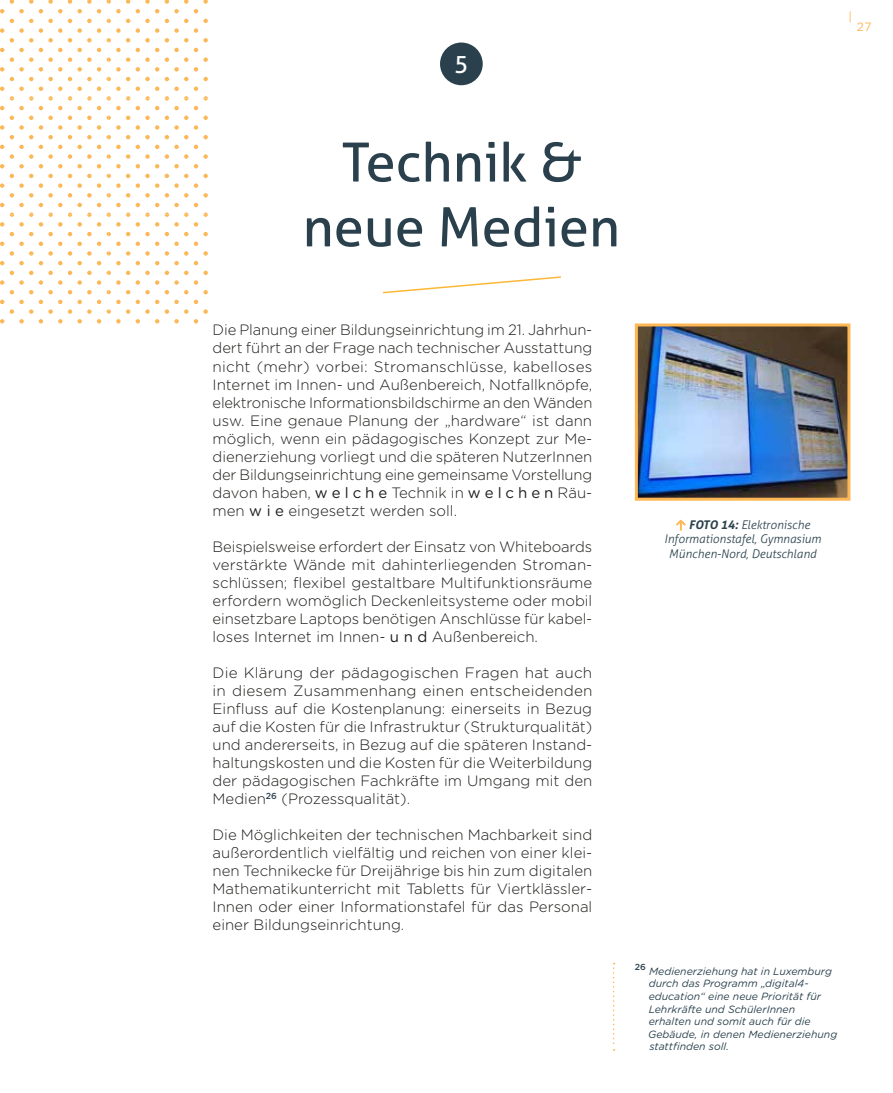
<style>
.page{position:relative;width:893px;height:1093px;background:#fff}
.page>*{position:absolute;margin:0;border:0;box-sizing:border-box;transform-origin:0 0}
.t1{font:54px/64.8px "Aller";color:#2a414d;text-align:center}
.t2{font:24px "Aller";color:#fff}
.t3{font:300 15px/18px "Gotham Rounded";color:#1d1d1b;text-align:justify}
.t4{font:italic 300 12px/14.4px "Aller";color:#2a414d;text-align:center}
.t5{font:12px "Gotham Rounded";color:#fdb755}
.t6{font:italic 10.5px/12.6px "Gotham Rounded";color:#2a414d}
.t7{font:500 8.7px "Gotham Rounded";color:#2a414d}
.s1{font-weight:400}
.s2{font-family:"Calibri";font-weight:400;font-style:normal;color:#fdb755}
.s3{font-weight:700}
</style>
<div class="page">
<div style="left:440px;top:43px;width:43px;height:42px;background:#2a414d;border-radius:50%"></div>
<svg style="left:613px;top:963px;width:2px;height:87px"></svg>
<img style="left:639px;top:327px;width:207px;height:170px">
<div style="left:635px;top:323px;width:215px;height:178px;border:3px solid #fdb755"></div>
<svg style="left:676px;top:519px;width:10px;height:12px"></svg>
<svg style="left:0;top:9px;width:4px;height:4px"></svg>
<svg style="left:10px;top:0;width:23px;height:13px"></svg>
<svg style="left:39px;top:0;width:33px;height:13px"></svg>
<svg style="left:78px;top:0;width:23px;height:13px"></svg>
<svg style="left:0;top:28px;width:4px;height:5px"></svg>
<svg style="left:10px;top:19px;width:23px;height:23px"></svg>
<svg style="left:39px;top:19px;width:33px;height:23px"></svg>
<svg style="left:78px;top:19px;width:23px;height:23px"></svg>
<svg style="left:0;top:48px;width:4px;height:4px"></svg>
<svg style="left:0;top:67px;width:4px;height:5px"></svg>
<svg style="left:10px;top:48px;width:23px;height:33px"></svg>
<svg style="left:39px;top:48px;width:33px;height:33px"></svg>
<svg style="left:78px;top:48px;width:23px;height:33px"></svg>
<svg style="left:0;top:87px;width:4px;height:4px"></svg>
<svg style="left:107px;top:0;width:23px;height:13px"></svg>
<svg style="left:136px;top:0;width:23px;height:13px"></svg>
<svg style="left:165px;top:0;width:23px;height:13px"></svg>
<svg style="left:194px;top:0;width:14px;height:13px"></svg>
<svg style="left:107px;top:19px;width:23px;height:23px"></svg>
<svg style="left:136px;top:19px;width:23px;height:23px"></svg>
<svg style="left:165px;top:19px;width:23px;height:23px"></svg>
<svg style="left:194px;top:19px;width:14px;height:23px"></svg>
<svg style="left:107px;top:48px;width:23px;height:33px"></svg>
<svg style="left:136px;top:48px;width:23px;height:33px"></svg>
<svg style="left:165px;top:48px;width:23px;height:33px"></svg>
<svg style="left:194px;top:48px;width:14px;height:33px"></svg>
<svg style="left:0;top:106px;width:4px;height:4px"></svg>
<svg style="left:10px;top:87px;width:23px;height:23px"></svg>
<svg style="left:39px;top:87px;width:33px;height:23px"></svg>
<svg style="left:78px;top:87px;width:23px;height:23px"></svg>
<svg style="left:0;top:125px;width:4px;height:5px"></svg>
<svg style="left:10px;top:116px;width:23px;height:23px"></svg>
<svg style="left:39px;top:116px;width:33px;height:23px"></svg>
<svg style="left:78px;top:116px;width:23px;height:23px"></svg>
<svg style="left:0;top:145px;width:4px;height:4px"></svg>
<svg style="left:0;top:164px;width:4px;height:4px"></svg>
<svg style="left:10px;top:145px;width:23px;height:23px"></svg>
<svg style="left:39px;top:145px;width:33px;height:23px"></svg>
<svg style="left:78px;top:145px;width:23px;height:23px"></svg>
<svg style="left:0;top:183px;width:4px;height:5px"></svg>
<svg style="left:10px;top:174px;width:23px;height:23px"></svg>
<svg style="left:39px;top:174px;width:33px;height:23px"></svg>
<svg style="left:78px;top:174px;width:23px;height:23px"></svg>
<svg style="left:0;top:203px;width:4px;height:4px"></svg>
<svg style="left:107px;top:87px;width:23px;height:23px"></svg>
<svg style="left:136px;top:87px;width:23px;height:23px"></svg>
<svg style="left:165px;top:87px;width:23px;height:23px"></svg>
<svg style="left:194px;top:87px;width:14px;height:23px"></svg>
<svg style="left:107px;top:116px;width:23px;height:23px"></svg>
<svg style="left:136px;top:116px;width:23px;height:23px"></svg>
<svg style="left:165px;top:116px;width:23px;height:23px"></svg>
<svg style="left:194px;top:116px;width:14px;height:23px"></svg>
<svg style="left:107px;top:145px;width:23px;height:23px"></svg>
<svg style="left:136px;top:145px;width:23px;height:23px"></svg>
<svg style="left:165px;top:145px;width:23px;height:23px"></svg>
<svg style="left:194px;top:145px;width:14px;height:23px"></svg>
<svg style="left:107px;top:174px;width:23px;height:23px"></svg>
<svg style="left:136px;top:174px;width:23px;height:23px"></svg>
<svg style="left:165px;top:174px;width:23px;height:23px"></svg>
<svg style="left:194px;top:174px;width:14px;height:23px"></svg>
<svg style="left:0;top:222px;width:4px;height:5px"></svg>
<svg style="left:10px;top:203px;width:23px;height:33px"></svg>
<svg style="left:39px;top:203px;width:33px;height:33px"></svg>
<svg style="left:78px;top:203px;width:23px;height:33px"></svg>
<svg style="left:0;top:242px;width:4px;height:4px"></svg>
<svg style="left:0;top:261px;width:4px;height:4px"></svg>
<svg style="left:10px;top:242px;width:23px;height:23px"></svg>
<svg style="left:39px;top:242px;width:33px;height:23px"></svg>
<svg style="left:78px;top:242px;width:23px;height:23px"></svg>
<svg style="left:0;top:280px;width:4px;height:5px"></svg>
<svg style="left:10px;top:271px;width:23px;height:23px"></svg>
<svg style="left:39px;top:271px;width:33px;height:23px"></svg>
<svg style="left:78px;top:271px;width:23px;height:23px"></svg>
<svg style="left:0;top:300px;width:4px;height:4px"></svg>
<svg style="left:0;top:319px;width:4px;height:4px"></svg>
<svg style="left:10px;top:300px;width:23px;height:23px"></svg>
<svg style="left:39px;top:300px;width:33px;height:23px"></svg>
<svg style="left:78px;top:300px;width:23px;height:23px"></svg>
<svg style="left:107px;top:203px;width:23px;height:33px"></svg>
<svg style="left:136px;top:203px;width:23px;height:33px"></svg>
<svg style="left:165px;top:203px;width:23px;height:33px"></svg>
<svg style="left:194px;top:203px;width:14px;height:33px"></svg>
<svg style="left:107px;top:242px;width:23px;height:23px"></svg>
<svg style="left:136px;top:242px;width:23px;height:23px"></svg>
<svg style="left:165px;top:242px;width:23px;height:23px"></svg>
<svg style="left:194px;top:242px;width:14px;height:23px"></svg>
<svg style="left:107px;top:271px;width:23px;height:23px"></svg>
<svg style="left:136px;top:271px;width:23px;height:23px"></svg>
<svg style="left:165px;top:271px;width:23px;height:23px"></svg>
<svg style="left:194px;top:271px;width:14px;height:23px"></svg>
<svg style="left:107px;top:300px;width:23px;height:23px"></svg>
<svg style="left:136px;top:300px;width:23px;height:23px"></svg>
<svg style="left:165px;top:300px;width:23px;height:23px"></svg>
<svg style="left:194px;top:300px;width:14px;height:23px"></svg>
<svg style="left:383px;top:276px;width:178px;height:18px"></svg>
<h2 class="t2" style="left:454px;top:50px;width:16px">5</h2>
<h1 class="t1" style="left:303px;top:130px;width:319px">Technik &amp; neue Medien</h1>
<p class="t5" style="left:848px;top:8px;width:5px">|</p>
<p class="t5" style="left:857px;top:19px;width:16px">27</p>
<p class="t3" style="left:213px;top:320px;width:381px">Die Planung einer Bildungseinrichtung im 21. Jahrhun&shy;dert führt an der Frage nach technischer Ausstattung nicht (mehr) vorbei: Stromanschlüsse, kabelloses Internet im Innen- und Außenbereich, Notfallknöpfe, elektronische Informationsbildschirme an den Wänden usw. Eine genaue Planung der „hardware“ ist dann möglich, wenn ein pädagogisches Konzept zur Me&shy;dienerziehung vorliegt und die späteren NutzerInnen der Bildungseinrichtung eine gemeinsame Vorstellung davon haben, <span class="s1">w e l c h e</span> Technik in <span class="s1">w e l c h e n</span> Räu&shy;men <span class="s1">w i e</span> eingesetzt werden soll.</p>
<p class="t3" style="left:213px;top:536px;width:381px">Beispielsweise erfordert der Einsatz von Whiteboards verstärkte Wände mit dahinterliegenden Stroman&shy;schlüssen; flexibel gestaltbare Multifunktionsräume erfordern womöglich Deckenleitsysteme oder mobil einsetzbare Laptops benötigen Anschlüsse für kabel&shy;loses Internet im Innen- <span class="s1">u n d</span> Außenbereich.</p>
<p class="t3" style="left:213px;top:662px;width:381px">Die Klärung der pädagogischen Fragen hat auch in diesem Zusammenhang einen entscheidenden Einfluss auf die Kostenplanung: einerseits in Bezug auf die Kosten für die Infrastruktur (Strukturqualität) und andererseits, in Bezug auf die späteren Instand&shy;haltungskosten und die Kosten für die Weiterbildung der pädagogischen Fachkräfte im Umgang mit den Medien<sup>26</sup> (Prozessqualität).</p>
<p class="t3" style="left:213px;top:824px;width:381px">Die Möglichkeiten der technischen Machbarkeit sind außerordentlich vielfältig und reichen von einer klei&shy;nen Technikecke für Dreijährige bis hin zum digitalen Mathematikunterricht mit Tabletts für Viertklässler-Innen oder einer Informationstafel für das Personal einer Bildungseinrichtung.</p>
<p class="t4" style="left:664px;top:517px;width:158px"><span class="s2">↑</span> <span class="s3">FOTO 14:</span> Elektronische<br>Informationstafel, Gymnasium<br>München-Nord, Deutschland</p>
<p class="t7" style="left:635px;top:960px;width:13px">26</p>
<p class="t6" style="left:648px;top:964px;width:191px">Medienerziehung hat in Luxemburg durch das Programm „digital4- education“ eine neue Priorität für<br>Lehrkräfte und SchülerInnen erhalten und somit auch für die<br>Gebäude, in denen Medienerziehung stattfinden soll.</p>
</div>
